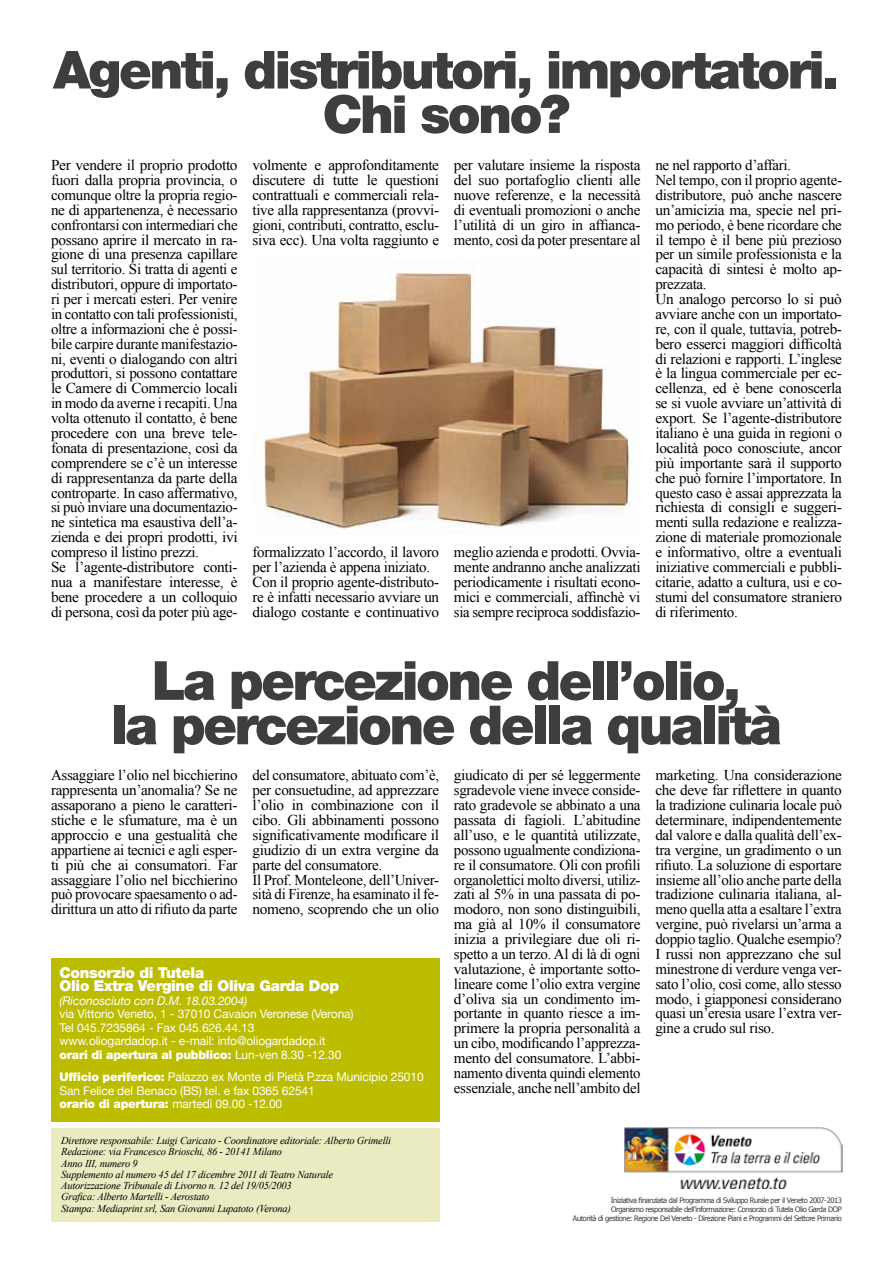
<style>
.page{position:relative;width:893px;height:1263px;background:#fff}
.page>*{position:absolute;margin:0;border:0;box-sizing:border-box;transform-origin:0 0}
.t1{font:900 54px/44.4px "Helvetica Neue LT Std";letter-spacing:-.05em;color:#3e3d40;text-align:center}
.t2{font:900 52.5px/44.4px "Helvetica Neue LT Std";letter-spacing:-.05em;color:#3e3d40;text-align:center}
.t3{font:15px/14.9px "Times New Roman";letter-spacing:-.02em;color:#000;text-align:justify}
.t4{font:900 15px/13.5px "Helvetica Neue LT Std";letter-spacing:-.02em;color:#fff}
.t5{font:12px/13.5px "Helvetica Neue";letter-spacing:-.01em;color:#fff}
.t6{font:900 12px "Helvetica Neue LT Std";letter-spacing:-.02em;color:#fff}
.t7{font:italic 12px "Helvetica Neue";letter-spacing:-.01em;color:#fff}
.t8{font:italic 10.5px/11.2px "Times New Roman";letter-spacing:-.02em;color:#000}
.t9{font:7.5px/9px "Tahoma";letter-spacing:-.05em;color:#3e3d40;text-align:right}
.s1{font-family:"Helvetica Neue";font-weight:400}
.s2{font-family:"Helvetica Neue LT Std";font-weight:900}
</style>
<div class="page">
<img style="left:259px;top:262px;width:372px;height:272px">
<div style="left:51px;top:959px;width:388px;height:163px;background:#bcbd00"></div>
<div style="left:51px;top:1128px;width:388px;height:93px;background:#ebebc2"></div>
<img style="left:624px;top:1127px;width:218px;height:61px">
<h2 class="t2" style="left:53px;top:47px;width:788px">Agenti, distributori, importatori.<br>Chi sono?</h2>
<p class="t3" style="left:51px;top:157px;width:188px;text-align:left">Per vendere il proprio prodotto fuori dalla propria provincia, o comunque oltre la propria regio&shy;ne di appartenenza, è necessario confrontarsi con intermediari che possano aprire il mercato in ra&shy;gione di una presenza capillare sul territorio. Si tratta di agenti e distributori, oppure di importato&shy;ri per i mercati esteri. Per venire in contatto con tali professionisti, oltre a informazioni che è possi&shy;bile carpire durante manifestazio&shy;ni, eventi o dialogando con altri produttori, si possono contattare le Camere di Commercio locali in modo da averne i recapiti. Una volta ottenuto il contatto, è bene procedere con una breve tele&shy;fonata di presentazione, così da comprendere se c’è un interesse di rappresentanza da parte della controparte. In caso affermativo, si può inviare una documentazio&shy;ne sintetica ma esaustiva dell’a&shy;zienda e dei propri prodotti, ivi compreso il listino prezzi.<br>Se l’agente-distributore conti&shy;nua a manifestare interesse, è bene procedere a un colloquio di persona, così da poter più age-</p>
<p class="t3" style="left:252px;top:157px;width:188px">volmente e approfonditamente discutere di tutte le questioni contrattuali e commerciali rela&shy;tive alla rappresentanza (provvi&shy;gioni, contributi, contratto, esclu&shy;siva ecc). Una volta raggiunto e</p>
<p class="t3" style="left:252px;top:544px;width:188px;text-align:left">formalizzato l’accordo, il lavoro per l’azienda è appena iniziato.<br>Con il proprio agente-distributo&shy;re è infatti necessario avviare un dialogo costante e continuativo</p>
<p class="t3" style="left:454px;top:157px;width:188px">per valutare insieme la risposta del suo portafoglio clienti alle nuove referenze, e la necessità di eventuali promozioni o anche l’utilità di un giro in affianca&shy;mento, così da poter presentare al</p>
<p class="t3" style="left:454px;top:544px;width:188px">meglio azienda e prodotti. Ovvia&shy;mente andranno anche analizzati periodicamente i risultati econo&shy;mici e commerciali, affinchè vi sia sempre reciproca soddisfazio-</p>
<p class="t3" style="left:655px;top:157px;width:188px;text-align:left">ne nel rapporto d’affari.<br>Nel tempo, con il proprio agente&shy;distributore, può anche nascere un’amicizia ma, specie nel pri&shy;mo periodo, è bene ricordare che il tempo è il bene più prezioso per un simile professionista e la capacità di sintesi è molto ap&shy;prezzata.<br>Un analogo percorso lo si può avviare anche con un importato&shy;re, con il quale, tuttavia, potreb&shy;bero esserci maggiori difficoltà di relazioni e rapporti. L’inglese è la lingua commerciale per ec&shy;cellenza, ed è bene conoscerla se si vuole avviare un’attività di export. Se l’agente-distributore italiano è una guida in regioni o località poco conosciute, ancor più importante sarà il supporto che può fornire l’importatore. In questo caso è assai apprezzata la richiesta di consigli e suggeri&shy;menti sulla redazione e realizza&shy;zione di materiale promozionale e informativo, oltre a eventuali iniziative commerciali e pubbli&shy;citarie, adatto a cultura, usi e co&shy;stumi del consumatore straniero di riferimento.</p>
<h1 class="t1" style="left:111px;top:658px;width:673px">La percezione dell’olio,<br>la percezione della qualità</h1>
<p class="t3" style="left:51px;top:768px;width:188px">Assaggiare l’olio nel bicchierino rappresenta un’anomalia? Se ne assaporano a pieno le caratteri&shy;stiche e le sfumature, ma è un approccio e una gestualità che appartiene ai tecnici e agli esper&shy;ti più che ai consumatori. Far assaggiare l’olio nel bicchierino può provocare spaesamento o ad&shy;dirittura un atto di rifiuto da parte</p>
<p class="t3" style="left:252px;top:768px;width:188px;text-align:left">del consumatore, abituato com’è, per consuetudine, ad apprezzare l’olio in combinazione con il cibo. Gli abbinamenti possono significativamente modificare il giudizio di un extra vergine da parte del consumatore.<br>Il Prof. Monteleone, dell’Univer&shy;sità di Firenze, ha esaminato il fe&shy;nomeno, scoprendo che un olio</p>
<p class="t3" style="left:454px;top:768px;width:188px">giudicato di per sé leggermente sgradevole viene invece conside&shy;rato gradevole se abbinato a una passata di fagioli. L’abitudine all’uso, e le quantità utilizzate, possono ugualmente condiziona&shy;re il consumatore. Oli con profili organolettici molto diversi, utiliz&shy;zati al 5% in una passata di po&shy;modoro, non sono distinguibili, ma già al 10% il consumatore inizia a privilegiare due oli ri&shy;spetto a un terzo. Al di là di ogni valutazione, è importante sotto&shy;lineare come l’olio extra vergine d’oliva sia un condimento im&shy;portante in quanto riesce a im&shy;primere la propria personalità a un cibo, modificando l’apprezza&shy;mento del consumatore. L’abbi&shy;namento diventa quindi elemento essenziale, anche nell’ambito del</p>
<p class="t3" style="left:655px;top:768px;width:188px">marketing. Una considerazione che deve far riflettere in quanto la tradizione culinaria locale può determinare, indipendentemente dal valore e dalla qualità dell’ex&shy;tra vergine, un gradimento o un rifiuto. La soluzione di esportare insieme all’olio anche parte della tradizione culinaria italiana, al&shy;meno quella atta a esaltare l’extra vergine, può rivelarsi un’arma a doppio taglio. Qualche esempio?<br>I russi non apprezzano che sul minestrone di verdure venga ver&shy;sato l’olio, così come, allo stesso modo, i giapponesi considerano quasi un’eresia usare l’extra ver&shy;gine a crudo sul riso.</p>
<p class="t4" style="left:60px;top:966px;width:281px">Consorzio di Tutela<br>Olio Extra Vergine di Oliva Garda Dop</p>
<p class="t7" style="left:60px;top:991px;width:189px">(Riconosciuto con D.M. 18.03.2004)</p>
<p class="t5" style="left:60px;top:1006px;width:296px">via Vittorio Veneto, 1 - 37010 Cavaion Veronese (Verona)<br>Tel 045.7235864 - Fax 045.626.44.13 www.oliogardadop.it - e-mail: info@oliogardadop.it</p>
<p class="t6" style="left:60px;top:1047px;width:283px">orari di apertura al pubblico: <span class="s1">Lun-ven 8.30 -12.30</span></p>
<p class="t5" style="left:60px;top:1069px;width:366px"><span class="s2">Ufficio periferico:</span> Palazzo ex Monte di Pietà P.zza Municipio 25010<br>San Felice del Benaco (BS) tel. e fax 0365 62541<br><span class="s2">orario di apertura:</span> martedì 09.00 -12.00</p>
<p class="t8" style="left:61px;top:1135px;width:331px">Direttore responsabile: Luigi Caricato - Coordinatore editoriale: Alberto Grimelli Redazione: via Francesco Brioschi, 86 - 20141 Milano<br>Anno III, numero 9<br>Supplemento al numero 45 del 17 dicembre 2011 di Teatro Naturale Autorizzazione Tribunale di Livorno n. 12 del 19/05/2003<br>Grafica: Alberto Martelli - Aerostato<br>Stampa: Mediaprint srl, San Giovanni Lupatoto (Verona)</p>
<p class="t9" style="left:573px;top:1196px;width:270px">Iniziativa finanziata dal Programma di Sviluppo Rurale per il Veneto 2007-2013<br>Organismo responsabile dell’informazione: Consorzio di Tutela Olio Garda DOP<br>Autorità di gestione: Regione Del Veneto - Direzione Piani e Programmi del Settore Primario</p>
</div>
